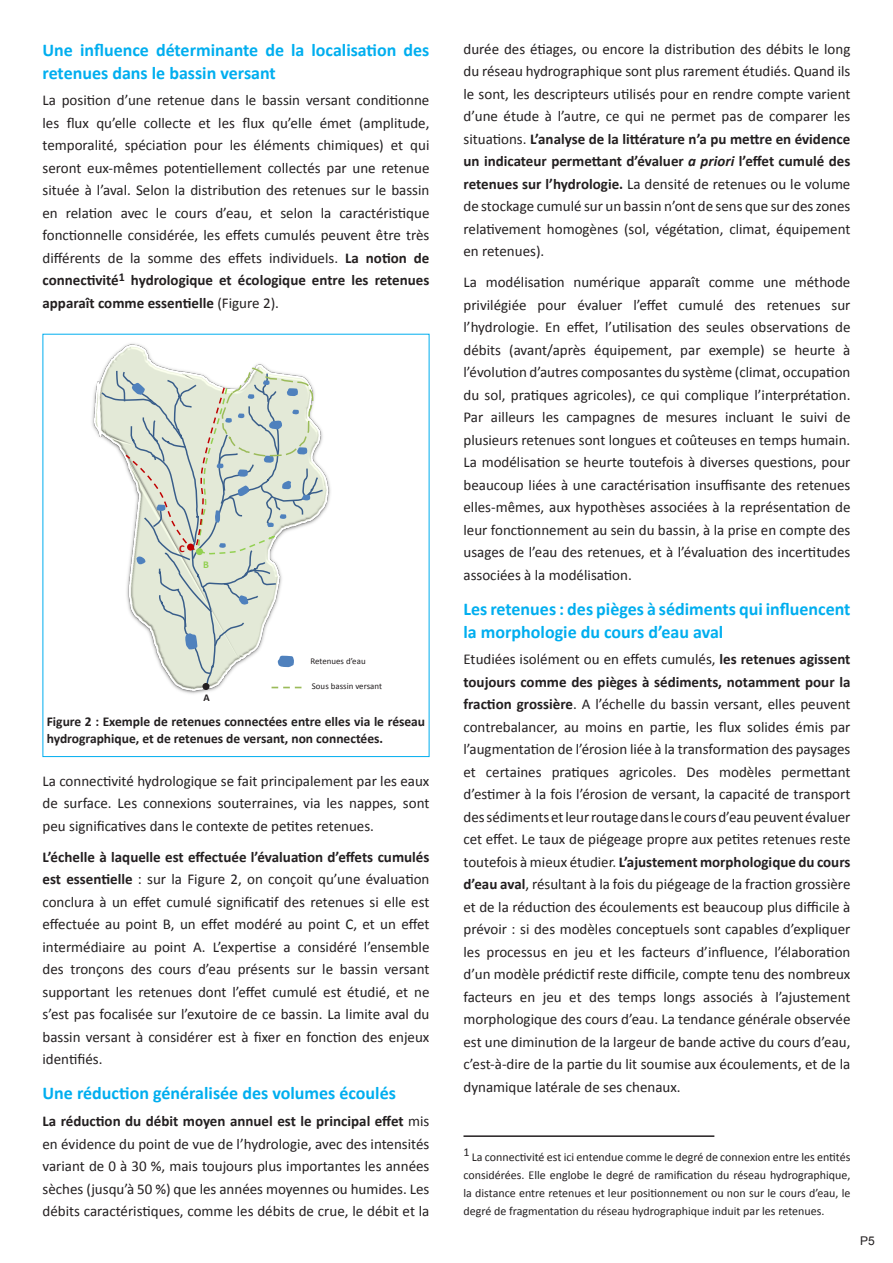
<style>
.page{position:relative;width:893px;height:1263px;background:#fff}
.page>*{position:absolute;margin:0;border:0;box-sizing:border-box;transform-origin:0 0}
.t1{font:700 18px/22.5px "Calibri";color:#00aeef}
.t2{font:15px/22.5px "Calibri";color:#231f20;text-align:justify}
.t3{font:700 13.5px/16.5px "Calibri";color:#231f20}
.t4{font:12px/18px "Calibri";color:#231f20;text-align:justify}
.t5{font:12px "Arial";color:#231f20}
.t6{font:700 10.35px "Calibri";color:#231f20}
.t7{font:700 10.35px "Calibri";color:#92d050}
.t8{font:700 10.35px "Calibri";color:#c00000}
.t9{font:8.85px "Calibri";color:#231f20}
.s1{font-weight:700}
.s2{font-weight:700;font-style:italic}
</style>
<div class="page">
<img style="left:92px;top:343px;width:239px;height:351px">
<svg style="left:100px;top:367px;width:224px;height:321px"></svg>
<hr style="left:463px;top:1135px;width:251px;height:2px;background:#231f20">
<p class="t1" style="left:43px;top:39px;width:388px">Une influence déterminante de la localisation des retenues dans le bassin versant</p>
<p class="t2" style="left:43px;top:89px;width:388px">La position d’une retenue dans le bassin versant conditionne les flux qu’elle collecte et les flux qu’elle émet (amplitude, temporalité, spéciation pour les éléments chimiques) et qui seront eux-mêmes potentiellement collectés par une retenue située à l’aval. Selon la distribution des retenues sur le bassin en relation avec le cours d’eau, et selon la caractéristique fonctionnelle considérée, les effets cumulés peuvent être très différents de la somme des effets individuels. <span class="s1">La notion de connectivité</span><sup>1</sup> <span class="s1">hydrologique et écologique entre les retenues apparaît comme essentielle</span> (Figure 2).</p>
<p class="t8" style="left:179px;top:542px;width:7px">C</p>
<p class="t7" style="left:203px;top:558px;width:7px">B</p>
<p class="t6" style="left:203px;top:691px;width:8px">A</p>
<p class="t9" style="left:310px;top:655px;width:57px">Retenues d’eau</p>
<p class="t9" style="left:312px;top:681px;width:72px">Sous bassin versant</p>
<p class="t3" style="left:47px;top:714px;width:380px">Figure 2 : Exemple de retenues connectées entre elles via le réseau hydrographique, et de retenues de versant, non connectées.</p>
<p class="t2" style="left:43px;top:769px;width:388px">La connectivité hydrologique se fait principalement par les eaux de surface. Les connexions souterraines, via les nappes, sont peu significatives dans le contexte de petites retenues.</p>
<p class="t2" style="left:43px;top:845px;width:388px"><span class="s1">L’échelle à laquelle est effectuée l’évaluation d’effets cumulés est essentielle</span> : sur la Figure 2, on conçoit qu’une évaluation conclura à un effet cumulé significatif des retenues si elle est effectuée au point B, un effet modéré au point C, et un effet intermédiaire au point A. L’expertise a considéré l’ensemble des tronçons des cours d’eau présents sur le bassin versant supportant les retenues dont l’effet cumulé est étudié, et ne s’est pas focalisée sur l’exutoire de ce bassin. La limite aval du bassin versant à considérer est à fixer en fonction des enjeux identifiés.</p>
<p class="t1" style="left:43px;top:1082px;width:355px">Une réduction généralisée des volumes écoulés</p>
<p class="t2" style="left:43px;top:1110px;width:388px"><span class="s1">La réduction du débit moyen annuel est le principal effet</span> mis en évidence du point de vue de l’hydrologie, avec des intensités variant de 0 à 30 %, mais toujours plus importantes les années sèches (jusqu’à 50 %) que les années moyennes ou humides. Les débits caractéristiques, comme les débits de crue, le débit et la</p>
<p class="t2" style="left:463px;top:38px;width:388px">durée des étiages, ou encore la distribution des débits le long du réseau hydrographique sont plus rarement étudiés. Quand ils le sont, les descripteurs utilisés pour en rendre compte varient d’une étude à l’autre, ce qui ne permet pas de comparer les situations. <span class="s1">L’analyse de la littérature n’a pu mettre en évidence un indicateur permettant d’évaluer</span> <span class="s2">a priori</span> <span class="s1">l’effet cumulé des retenues sur l’hydrologie.</span> La densité de retenues ou le volume de stockage cumulé sur un bassin n’ont de sens que sur des zones relativement homogènes (sol, végétation, climat, équipement en retenues).</p>
<p class="t2" style="left:463px;top:271px;width:388px">La modélisation numérique apparaît comme une méthode privilégiée pour évaluer l’effet cumulé des retenues sur l’hydrologie. En effet, l’utilisation des seules observations de débits (avant/après équipement, par exemple) se heurte à l’évolution d’autres composantes du système (climat, occupation du sol, pratiques agricoles), ce qui complique l’interprétation.<br>Par ailleurs les campagnes de mesures incluant le suivi de plusieurs retenues sont longues et coûteuses en temps humain.<br>La modélisation se heurte toutefois à diverses questions, pour beaucoup liées à une caractérisation insuffisante des retenues elles-mêmes, aux hypothèses associées à la représentation de leur fonctionnement au sein du bassin, à la prise en compte des usages de l’eau des retenues, et à l’évaluation des incertitudes associées à la modélisation.</p>
<p class="t1" style="left:463px;top:598px;width:388px">Les retenues : des pièges à sédiments qui influencent la morphologie du cours d’eau aval</p>
<p class="t2" style="left:463px;top:648px;width:388px">Etudiées isolément ou en effets cumulés, <span class="s1">les retenues agissent toujours comme des pièges à sédiments, notamment pour la fraction grossière</span>. A l’échelle du bassin versant, elles peuvent contrebalancer, au moins en partie, les flux solides émis par l’augmentation de l’érosion liée à la transformation des paysages et certaines pratiques agricoles. Des modèles permettant d’estimer à la fois l’érosion de versant, la capacité de transport des sédiments et leur routage dans le cours d’eau peuvent évaluer cet effet. Le taux de piégeage propre aux petites retenues reste toutefois à mieux étudier. <span class="s1">L’ajustement morphologique du cours d’eau aval</span>, résultant à la fois du piégeage de la fraction grossière et de la réduction des écoulements est beaucoup plus difficile à prévoir : si des modèles conceptuels sont capables d’expliquer les processus en jeu et les facteurs d’influence, l’élaboration d’un modèle prédictif reste difficile, compte tenu des nombreux facteurs en jeu et des temps longs associés à l’ajustement morphologique des cours d’eau. La tendance générale observée est une diminution de la largeur de bande active du cours d’eau, c’est-à-dire de la partie du lit soumise aux écoulements, et de la dynamique latérale de ses chenaux.</p>
<p class="t4" style="left:463px;top:1148px;width:388px">1 La connectivité est ici entendue comme le degré de connexion entre les entités considérées. Elle englobe le degré de ramification du réseau hydrographique, la distance entre retenues et leur positionnement ou non sur le cours d’eau, le degré de fragmentation du réseau hydrographique induit par les retenues.</p>
<p class="t5" style="left:860px;top:1233px;width:16px">P5</p>
</div>
